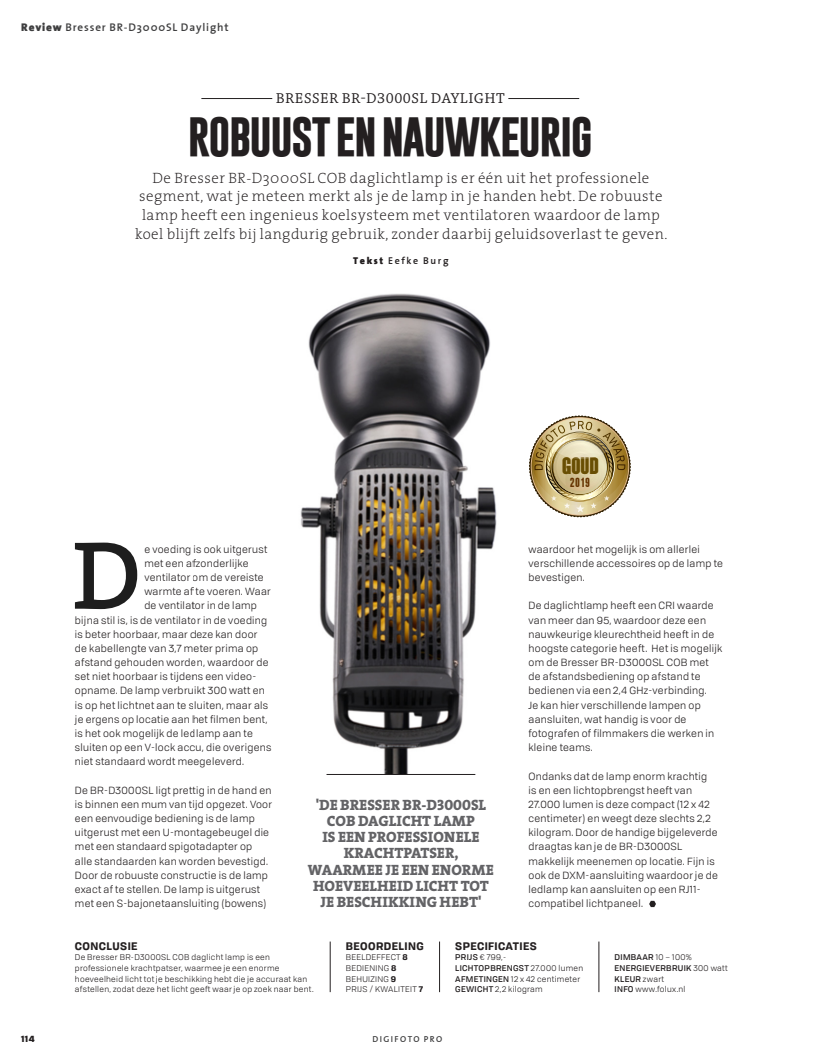
<style>
.page{position:relative;width:815px;height:1063px;background:#fff}
.page>*{position:absolute;margin:0;border:0;box-sizing:border-box;transform-origin:0 0}
.Kop{font:700 40px "Gobold";letter-spacing:-.04em;color:#231f20;scale:1.04 1}
.t1{font:20.75px "Champion HTF Lightweight";color:#684e04}
.Intro{font:200 15px/18.8px "The Serif";letter-spacing:.03em;color:#231f20;text-align:center}
.Intro-2{font:15px/16.2px "The Serif Extra Bold Caps";color:#636366;text-align:center}
.Intro-3{font:15px "Chaparral Pro Capt";letter-spacing:.03em;color:#231f20}
.t2{font:700 13.25px "Franchise";color:#630}
.Intro-4{font:600 11.25px "The Sans";letter-spacing:.075em;color:#3e3e3f}
.Intro-5{font:700 10.62px "Tofino Personal";letter-spacing:.04em;color:#231f20}
.Intro-6{font:10.25px/14.1px "Tofino Personal";letter-spacing:.03em;color:#231f20}
.Intro-7{font:600 10px "The Sans";letter-spacing:.16em;color:#231f20}
.t3{font:600 8.75px "The Sans";letter-spacing:.16em;color:#3e3e3f}
.t4{font:900 8.75px "Tofino Personal";color:#231f20}
.Intro-8{font:8.12px/10.6px "Tofino Personal";letter-spacing:.04em;color:#231f20}
.Intro-9{font:500 8.12px "Tofino Personal";letter-spacing:.04em;color:#231f20}
.s1{font-weight:900}
.s2{font-weight:700}
.s3{font-weight:500}
.s4{font-weight:400}
</style>
<div class="page">
<svg style="left:649px;top:901px;width:7px;height:6px"></svg>
<hr style="left:201px;top:98px;width:71px;height:1px;background:#231f20">
<hr style="left:508px;top:98px;width:71px;height:1px;background:#231f20">
<img style="left:300px;top:293px;width:197px;height:482px">
<hr style="left:330px;top:942px;width:1px;height:50px;background:#231f20">
<hr style="left:439px;top:942px;width:1px;height:50px;background:#231f20">
<hr style="left:599px;top:942px;width:1px;height:50px;background:#231f20">
<svg style="left:75px;top:543px;width:62px;height:66px"></svg>
<hr style="left:327px;top:774px;width:148px;height:1px;background:#231f20">
<svg style="left:529px;top:415px;width:102px;height:102px"></svg>
<p class="Intro-4" style="left:21px;top:17px;width:209px"><span class="s1">Review</span> Bresser BR-D3000SL Daylight</p>
<p class="Intro-3" style="left:276px;top:90px;width:231px">BRESSER BR-D3000SL DAYLIGHT</p>
<p class="Kop" style="left:188px;top:111px;width:391px">ROBUUST EN NAUWKEURIG</p>
<p class="Intro" style="left:135px;top:168px;width:534px">De Bresser BR-D3000SL COB daglichtlamp is er één uit het professionele segment, wat je meteen merkt als je de lamp in je handen hebt. De robuuste lamp heeft een ingenieus koelsysteem met ventilatoren waardoor de lamp koel blijft zelfs bij langdurig gebruik, zonder daarbij geluidsoverlast te geven.</p>
<p class="Intro-7" style="left:353px;top:252px;width:97px"><span class="s1">Tekst</span> Eefke Burg</p>
<p class="Intro-6" style="left:144px;top:541px;width:125px">e voeding is ook uitgerust</p>
<p class="Intro-6" style="left:144px;top:556px;width:106px">met een afzonderlijke</p>
<p class="Intro-6" style="left:144px;top:570px;width:121px">ventilator om de vereiste</p>
<p class="Intro-6" style="left:144px;top:584px;width:128px">warmte af te voeren. Waar</p>
<p class="Intro-6" style="left:144px;top:598px;width:114px">de ventilator in de lamp</p>
<p class="Intro-6" style="left:75px;top:612px;width:194px">bijna stil is, is de ventilator in de voeding</p>
<p class="Intro-6" style="left:75px;top:626px;width:184px">is beter hoorbaar, maar deze kan door</p>
<p class="Intro-6" style="left:75px;top:641px;width:185px">de kabellengte van 3,7 meter prima op</p>
<p class="Intro-6" style="left:75px;top:655px;width:195px">afstand gehouden worden, waardoor de</p>
<p class="Intro-6" style="left:75px;top:669px;width:183px">set niet hoorbaar is tijdens een video-</p>
<p class="Intro-6" style="left:75px;top:683px;width:191px">opname. De lamp verbruikt 300 watt en</p>
<p class="Intro-6" style="left:75px;top:697px;width:195px">is op het lichtnet aan te sluiten, maar als</p>
<p class="Intro-6" style="left:75px;top:711px;width:194px">je ergens op locatie aan het filmen bent,</p>
<p class="Intro-6" style="left:75px;top:726px;width:179px">is het ook mogelijk de ledlamp aan te</p>
<p class="Intro-6" style="left:75px;top:740px;width:198px">sluiten op een V-lock accu, die overigens</p>
<p class="Intro-6" style="left:75px;top:754px;width:171px">niet standaard wordt meegeleverd.</p>
<p class="Intro-6" style="left:75px;top:782px;width:199px">De BR-D3000SL ligt prettig in de hand en is binnen een mum van tijd opgezet. Voor een eenvoudige bediening is de lamp uitgerust met een U-montagebeugel die met een standaard spigotadapter op alle standaarden kan worden bevestigd.<br>Door de robuuste constructie is de lamp exact af te stellen. De lamp is uitgerust met een S-bajonetaansluiting (bowens)</p>
<p class="Intro-2" style="left:316px;top:796px;width:172px">'DE BRESSER BR-D3000SL</p>
<p class="Intro-2" style="left:327px;top:812px;width:149px">COB DAGLICHT LAMP</p>
<p class="Intro-2" style="left:322px;top:829px;width:158px">IS EEN PROFESSIONELE<br>KRACHTPATSER,</p>
<p class="Intro-2" style="left:308px;top:861px;width:187px">WAARMEE JE EEN ENORME<br>HOEVEELHEID LICHT TOT</p>
<p class="Intro-2" style="left:320px;top:894px;width:163px">JE BESCHIKKING HEBT'</p>
<p class="t1" style="left:562px;top:452px;width:38px">GOUD</p>
<p class="t2" style="left:570px;top:476px;width:22px">2019</p>
<p class="Intro-6" style="left:528px;top:541px;width:196px">waardoor het mogelijk is om allerlei verschillende accessoires op de lamp te bevestigen.</p>
<p class="Intro-6" style="left:528px;top:598px;width:195px">De daglichtlamp heeft een CRI waarde van meer dan 95, waardoor deze een nauwkeurige kleurechtheid heeft in de hoogste categorie heeft. Het is mogelijk om de Bresser BR-D3000SL COB met de afstandsbediening op afstand te bedienen via een 2,4 GHz-verbinding.<br>Je kan hier verschillende lampen op aansluiten, wat handig is voor de fotografen of filmmakers die werken in kleine teams.</p>
<p class="Intro-6" style="left:528px;top:768px;width:191px">Ondanks dat de lamp enorm krachtig<br>is en een lichtopbrengst heeft van 27.000 lumen is deze compact (12 x 42 centimeter) en weegt deze slechts 2,2 kilogram. Door de handige bijgeleverde draagtas kan je de BR-D3000SL makkelijk meenemen op locatie. Fijn is ook de DXM-aansluiting waardoor je de ledlamp kan aansluiten op een RJ11- compatibel lichtpaneel.</p>
<p class="Intro-5" style="left:75px;top:937px;width:64px">CONCLUSIE</p>
<p class="Intro-8" style="left:75px;top:952px;width:240px">De Bresser BR-D3000SL COB daglicht lamp is een professionele krachtpatser, waarmee je een enorme hoeveelheid licht tot je beschikking hebt die je accuraat kan afstellen, zodat deze het licht geeft waar je op zoek naar bent.</p>
<p class="Intro-5" style="left:346px;top:937px;width:79px">BEOORDELING</p>
<p class="Intro-8" style="left:346px;top:952px;width:63px">BEELDEFFECT <span class="s2">8</span></p>
<p class="Intro-8" style="left:346px;top:962px;width:52px">BEDIENING <span class="s2">8</span></p>
<p class="Intro-8" style="left:346px;top:973px;width:52px">BEHUIZING <span class="s2">9</span></p>
<p class="Intro-8" style="left:346px;top:983px;width:79px">PRIJS / KWALITEIT <span class="s2">7</span></p>
<p class="Intro-5" style="left:455px;top:937px;width:83px">SPECIFICATIES</p>
<p class="Intro-8" style="left:455px;top:952px;width:52px"><span class="s3">PRIJS</span> € 799,-</p>
<p class="Intro-9" style="left:455px;top:962px;width:129px">LICHTOPBRENGST <span class="s4">27.000 lumen</span></p>
<p class="Intro-8" style="left:455px;top:973px;width:126px"><span class="s3">AFMETINGEN</span> 12 x 42 centimeter</p>
<p class="Intro-8" style="left:455px;top:983px;width:89px"><span class="s3">GEWICHT</span> 2,2 kilogram</p>
<p class="t4" style="left:21px;top:1031px;width:15px">114</p>
<p class="t3" style="left:373px;top:1031px;width:71px">DIGIFOTO PRO</p>
<p class="Intro-9" style="left:615px;top:951px;width:79px">DIMBAAR <span class="s4">10 – 100%</span></p>
<p class="Intro-9" style="left:615px;top:962px;width:115px">ENERGIEVERBRUIK <span class="s4">300 watt</span></p>
<p class="Intro-9" style="left:615px;top:972px;width:51px">KLEUR <span class="s4">zwart</span></p>
<p class="Intro-8" style="left:615px;top:983px;width:72px"><span class="s3">INFO</span> www.folux.nl</p>
</div>
